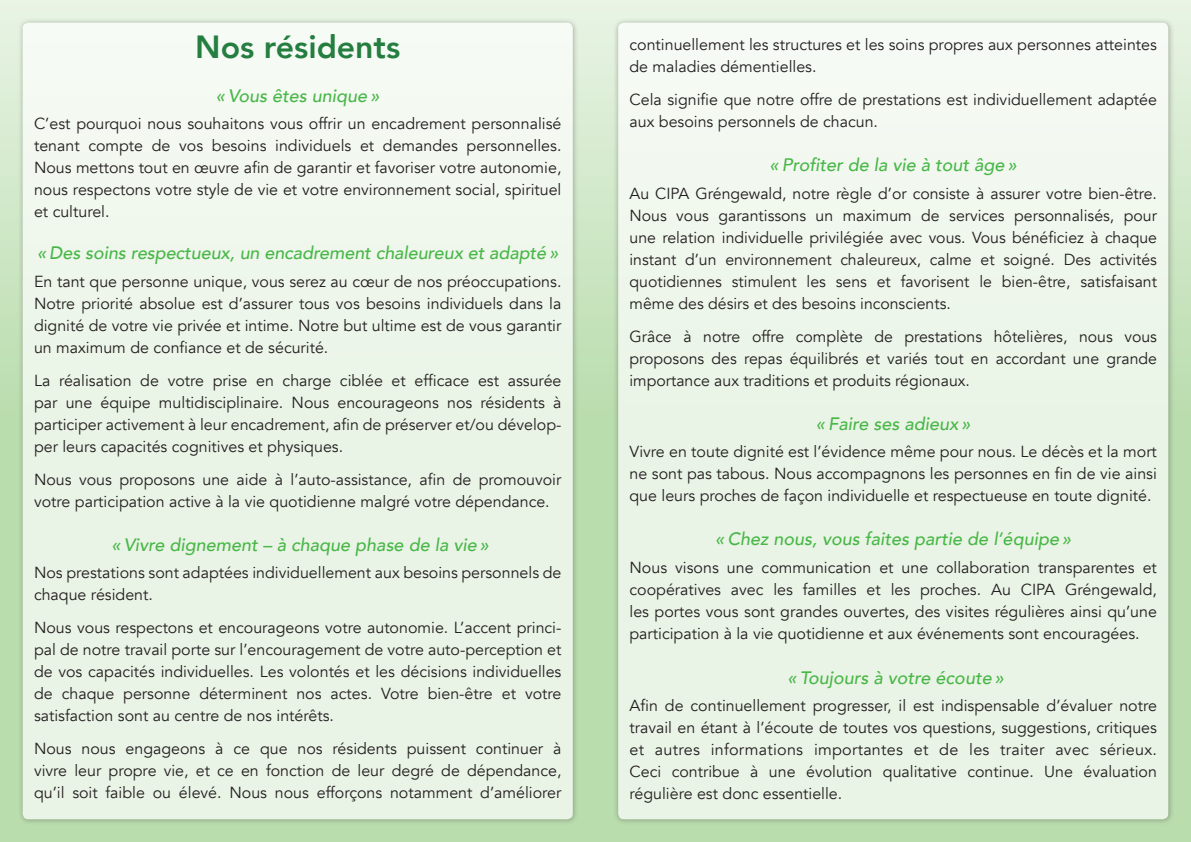
<style>
.page{position:relative;width:1191px;height:842px;background:#fff}
.page>*{position:absolute;margin:0;border:0;box-sizing:border-box;transform-origin:0 0}
.t1{font:800 32px "Avenir";color:#247e3f}
.t2{font:italic 500 18px "Avenir";color:#49b748}
.t3{font:16px/22px "Avenir";color:#231f20;text-align:justify}
</style>
<div class="page">
<div style="left:0;top:0;width:1191px;height:842px;background:linear-gradient(to bottom,#dceed7,#aed7a0)"></div>
<div style="left:612px;top:17px;width:562px;height:809px;background:#231f20;opacity:.5"></div>
<div style="left:618px;top:23px;width:550px;height:796px;background:linear-gradient(to right,#edf6ea,#edf6ea);border-radius:6px"></div>
<div style="left:17px;top:17px;width:562px;height:809px;background:#231f20;opacity:.5"></div>
<div style="left:23px;top:23px;width:550px;height:796px;background:linear-gradient(to right,#edf6ea,#edf6ea);border-radius:6px"></div>
<p class="t1" style="left:195px;top:21px;width:206px">Nos résidents</p>
<p class="t2" style="left:216px;top:85px;width:165px">« Vous êtes unique »</p>
<p class="t3" style="left:34px;top:113px;width:529px">C’est pourquoi nous souhaitons vous offrir un encadrement personnalisé tenant compte de vos besoins individuels et demandes personnelles.<br>Nous mettons tout en œuvre afin de garantir et favoriser votre autonomie, nous respectons votre style de vie et votre environnement social, spirituel et culturel.</p>
<p class="t2" style="left:37px;top:242px;width:522px">« Des soins respectueux, un encadrement chaleureux et adapté »</p>
<p class="t3" style="left:34px;top:270px;width:529px">En tant que personne unique, vous serez au cœur de nos préoccupations.<br>Notre priorité absolue est d’assurer tous vos besoins individuels dans la dignité de votre vie privée et intime. Notre but ultime est de vous garantir un maximum de confiance et de sécurité.</p>
<p class="t3" style="left:34px;top:369px;width:529px">La réalisation de votre prise en charge ciblée et efficace est assurée par une équipe multidisciplinaire. Nous encourageons nos résidents à participer activement à leur encadrement, afin de préserver et/ou dévelop&shy;per leurs capacités cognitives et physiques.</p>
<p class="t3" style="left:34px;top:468px;width:529px">Nous vous proposons une aide à l’auto-assistance, afin de promouvoir votre participation active à la vie quotidienne malgré votre dépendance.</p>
<p class="t2" style="left:112px;top:534px;width:379px">« Vivre dignement – à chaque phase de la vie »</p>
<p class="t3" style="left:34px;top:562px;width:529px">Nos prestations sont adaptées individuellement aux besoins personnels de chaque résident.</p>
<p class="t3" style="left:34px;top:617px;width:529px">Nous vous respectons et encourageons votre autonomie. L’accent princi&shy;pal de notre travail porte sur l’encouragement de votre auto-perception et de vos capacités individuelles. Les volontés et les décisions individuelles de chaque personne déterminent nos actes. Votre bien-être et votre satisfaction sont au centre de nos intérêts.</p>
<p class="t3" style="left:34px;top:738px;width:529px">Nous nous engageons à ce que nos résidents puissent continuer à vivre leur propre vie, et ce en fonction de leur degré de dépendance, qu’il soit faible ou élevé. Nous nous efforçons notamment d’améliorer</p>
<p class="t3" style="left:629px;top:34px;width:529px">continuellement les structures et les soins propres aux personnes atteintes de maladies démentielles.</p>
<p class="t3" style="left:629px;top:89px;width:529px">Cela signifie que notre offre de prestations est individuellement adaptée aux besoins personnels de chacun.</p>
<p class="t2" style="left:769px;top:154px;width:249px">« Profiter de la vie à tout âge »</p>
<p class="t3" style="left:629px;top:182px;width:529px">Au CIPA Gréngewald, notre règle d’or consiste à assurer votre bien-être.<br>Nous vous garantissons un maximum de services personnalisés, pour une relation individuelle privilégiée avec vous. Vous bénéficiez à chaque instant d’un environnement chaleureux, calme et soigné. Des activités quotidiennes stimulent les sens et favorisent le bien-être, satisfaisant même des désirs et des besoins inconscients.</p>
<p class="t3" style="left:629px;top:325px;width:529px">Grâce à notre offre complète de prestations hôtelières, nous vous proposons des repas équilibrés et variés tout en accordant une grande importance aux traditions et produits régionaux.</p>
<p class="t2" style="left:816px;top:413px;width:156px">« Faire ses adieux »</p>
<p class="t3" style="left:629px;top:441px;width:529px">Vivre en toute dignité est l’évidence même pour nous. Le décès et la mort ne sont pas tabous. Nous accompagnons les personnes en fin de vie ainsi que leurs proches de façon individuelle et respectueuse en toute dignité.</p>
<p class="t2" style="left:715px;top:528px;width:357px">« Chez nous, vous faites partie de l’équipe »</p>
<p class="t3" style="left:629px;top:556px;width:529px">Nous visons une communication et une collaboration transparentes et coopératives avec les familles et les proches. Au CIPA Gréngewald, les portes vous sont grandes ouvertes, des visites régulières ainsi qu’une participation à la vie quotidienne et aux événements sont encouragées.</p>
<p class="t2" style="left:787px;top:667px;width:218px">« Toujours à votre écoute »</p>
<p class="t3" style="left:629px;top:695px;width:529px">Afin de continuellement progresser, il est indispensable d’évaluer notre travail en étant à l’écoute de toutes vos questions, suggestions, critiques et autres informations importantes et de les traiter avec sérieux.<br>Ceci contribue à une évolution qualitative continue. Une évaluation régulière est donc essentielle.</p>
</div>
